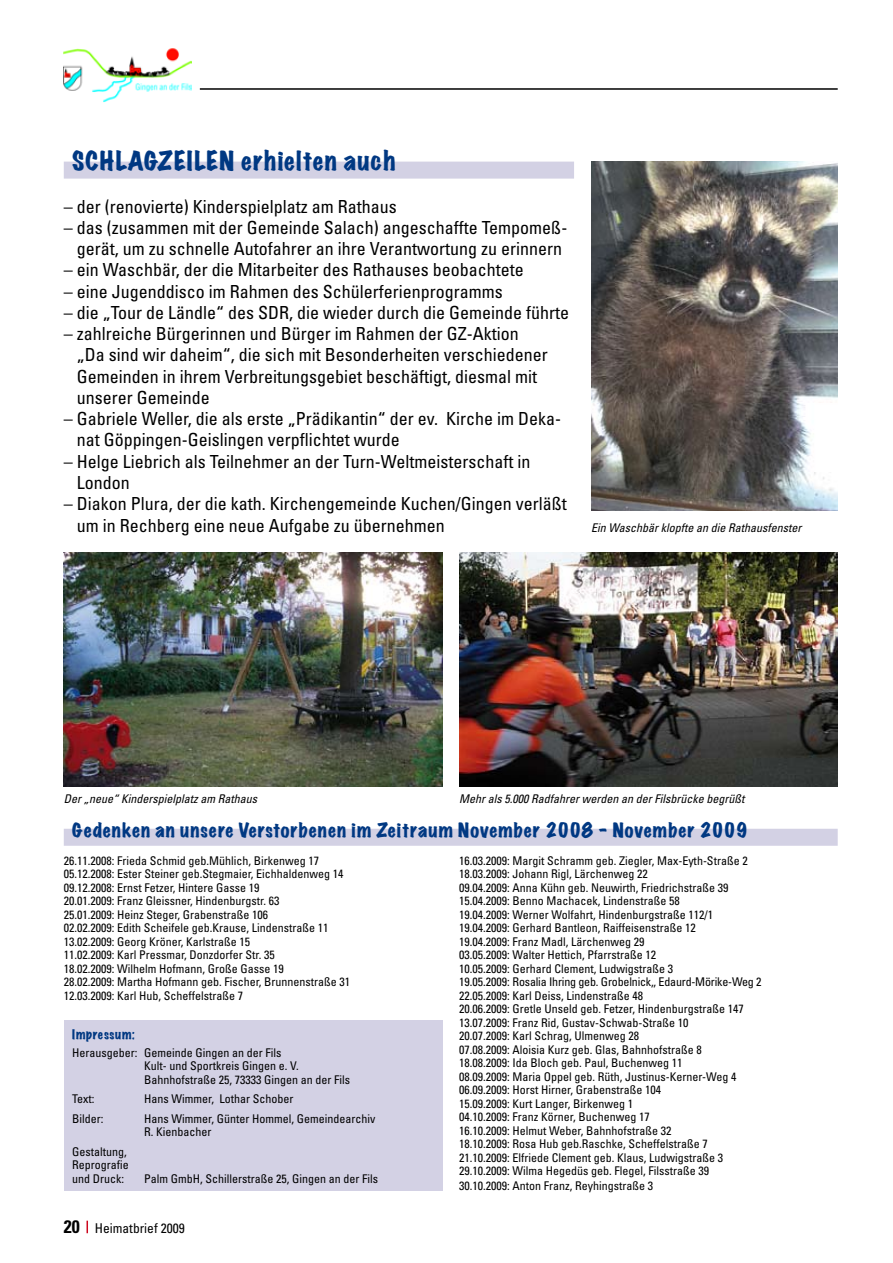
<style>
.page{position:relative;width:893px;height:1263px;background:#fff}
.page>*{position:absolute;margin:0;border:0;box-sizing:border-box;transform-origin:0 0}
.t1{font:expanded 24px "Marker Felt";letter-spacing:.055em;color:#003882}
.t2{font:condensed 18px/21.3px "Univers";color:#000}
.t3{font:expanded 18px "Marker Felt";letter-spacing:.055em;color:#003882}
.t4{font:condensed 13.5px "Univers";color:#000}
.t5{font:condensed 12px/13.5px "Univers";color:#000}
.t6{font:italic condensed 12px "Univers";color:#000}
.t7{font:expanded 12px "Marker Felt";letter-spacing:.055em;color:#003882}
.s1{font-weight:700;font-size:18px}
</style>
<div class="page">
<hr style="left:200px;top:88px;width:638px;height:2px;background:#000">
<svg style="left:87px;top:1221px;width:1px;height:12px"></svg>
<img style="left:64px;top:48px;width:127px;height:55px">
<div style="left:64px;top:829px;width:774px;height:17px;background:#d3d1e4"></div>
<div style="left:64px;top:162px;width:510px;height:17px;background:#d3d1e4"></div>
<img style="left:459px;top:553px;width:379px;height:234px">
<img style="left:591px;top:162px;width:247px;height:348px">
<img style="left:64px;top:553px;width:378px;height:234px">
<div style="left:64px;top:1020px;width:378px;height:171px;background:#d3d1e4"></div>
<h1 class="t1" style="left:72px;top:143px;width:28px">Schlagzeilen</h1>
<h1 class="t1" style="left:241px;top:143px;width:156px">erhielten auch</h1>
<h2 class="t2" style="left:64px;top:195px;width:334px">– der (renovierte) Kinderspielplatz am Rathaus</h2>
<h2 class="t2" style="left:64px;top:216px;width:505px;text-align:center">– das (zusammen mit der Gemeinde Salach) angeschaffte Tempomeß&shy;gerät, um zu schnelle Autofahrer an ihre Verantwortung zu erinnern</h2>
<h2 class="t2" style="left:64px;top:259px;width:462px">– ein Waschbär, der die Mitarbeiter des Rathauses beobachtete</h2>
<h2 class="t2" style="left:64px;top:280px;width:440px">– eine Jugenddisco im Rahmen des Schülerferienprogramms</h2>
<h2 class="t2" style="left:64px;top:301px;width:507px">– die „Tour de Ländle“ des SDR, die wieder durch die Gemeinde führte</h2>
<h2 class="t2" style="left:77px;top:323px;width:472px;text-indent:-13px">– zahlreiche Bürgerinnen und Bürger im Rahmen der GZ-Aktion „Da sind wir daheim“, die sich mit Besonderheiten verschiedener Gemeinden in ihrem Verbreitungsgebiet beschäftigt, diesmal mit unserer Gemeinde</h2>
<h2 class="t2" style="left:77px;top:408px;width:486px;text-indent:-13px">– Gabriele Weller, die als erste „Prädikantin“ der ev. Kirche im Deka&shy;nat Göppingen-Geislingen verpflichtet wurde</h2>
<h2 class="t2" style="left:77px;top:450px;width:455px;text-indent:-13px">– Helge Liebrich als Teilnehmer an der Turn-Weltmeisterschaft in<br>London</h2>
<h2 class="t2" style="left:77px;top:493px;width:491px;text-indent:-13px">– Diakon Plura, der die kath. Kirchengemeinde Kuchen/Gingen verläßt um in Rechberg eine neue Aufgabe zu übernehmen</h2>
<p class="t6" style="left:591px;top:520px;width:212px">Ein Waschbär klopfte an die Rathausfenster</p>
<p class="t6" style="left:64px;top:791px;width:195px">Der „neue“ Kinderspielplatz am Rathaus</p>
<p class="t6" style="left:459px;top:791px;width:287px">Mehr als 5.000 Radfahrer werden an der Filsbrücke begrüßt</p>
<h2 class="t3" style="left:72px;top:817px;width:677px">Gedenken an unsere Verstorbenen im Zeitraum November 2008 – November 2009</h2>
<p class="t5" style="left:64px;top:853px;width:288px">26.11.2008: Frieda Schmid geb.Mühlich, Birkenweg 17<br>05.12.2008: Ester Steiner geb.Stegmaier, Eichhaldenweg 14<br>09.12.2008: Ernst Fetzer, Hintere Gasse 19<br>20.01.2009: Franz Gleissner, Hindenburgstr. 63<br>25.01.2009: Heinz Steger, Grabenstraße 106<br>02.02.2009: Edith Scheifele geb.Krause, Lindenstraße 11<br>13.02.2009: Georg Kröner, Karlstraße 15<br>11.02.2009: Karl Pressmar, Donzdorfer Str. 35<br>18.02.2009: Wilhelm Hofmann, Große Gasse 19<br>28.02.2009: Martha Hofmann geb. Fischer, Brunnenstraße 31<br>12.03.2009: Karl Hub, Scheffelstraße 7</p>
<p class="t5" style="left:459px;top:853px;width:304px">16.03.2009: Margit Schramm geb. Ziegler, Max-Eyth-Straße 2<br>18.03.2009: Johann Rigl, Lärchenweg 22<br>09.04.2009: Anna Kühn geb. Neuwirth, Friedrichstraße 39<br>15.04.2009: Benno Machacek, Lindenstraße 58<br>19.04.2009: Werner Wolfahrt, Hindenburgstraße 112/1<br>19.04.2009: Gerhard Bantleon, Raiffeisenstraße 12<br>19.04.2009: Franz Madl, Lärchenweg 29<br>03.05.2009: Walter Hettich, Pfarrstraße 12<br>10.05.2009: Gerhard Clement, Ludwigstraße 3<br>19.05.2009: Rosalia Ihring geb. Grobelnick,, Edaurd-Mörike-Weg 2<br>22.05.2009: Karl Deiss, Lindenstraße 48<br>20.06.2009: Gretle Unseld geb. Fetzer, Hindenburgstraße 147<br>13.07.2009: Franz Rid, Gustav-Schwab-Straße 10<br>20.07.2009: Karl Schrag, Ulmenweg 28<br>07.08.2009: Aloisia Kurz geb. Glas, Bahnhofstraße 8<br>18.08.2009: Ida Bloch geb. Paul, Buchenweg 11<br>08.09.2009: Maria Oppel geb. Rüth, Justinus-Kerner-Weg 4<br>06.09.2009: Horst Hirner, Grabenstraße 104<br>15.09.2009: Kurt Langer, Birkenweg 1<br>04.10.2009: Franz Körner, Buchenweg 17<br>16.10.2009: Helmut Weber, Bahnhofstraße 32<br>18.10.2009: Rosa Hub geb.Raschke, Scheffelstraße 7<br>21.10.2009: Elfriede Clement geb. Klaus, Ludwigstraße 3<br>29.10.2009: Wilma Hegedüs geb. Flegel, Filsstraße 39</p>
<p class="t5" style="left:459px;top:1179px;width:195px">30.10.2009: Anton Franz, Reyhingstraße 3</p>
<p class="t7" style="left:72px;top:1026px;width:64px">Impressum:</p>
<p class="t5" style="left:144px;top:1045px;width:207px;text-indent:-72px">Herausgeber: Gemeinde Gingen an der Fils<br>Kult- und Sportkreis Gingen e. V.<br>Bahnhofstraße 25, 73333 Gingen an der Fils</p>
<p class="t5" style="left:72px;top:1092px;width:24px">Text:</p>
<p class="t5" style="left:144px;top:1092px;width:151px">Hans Wimmer, Lothar Schober</p>
<p class="t5" style="left:72px;top:1111px;width:33px">Bilder:</p>
<p class="t5" style="left:144px;top:1111px;width:233px">Hans Wimmer, Günter Hommel, Gemeindearchiv<br>R. Kienbacher</p>
<p class="t5" style="left:72px;top:1144px;width:58px">Gestaltung,<br>Reprografie und Druck:</p>
<p class="t5" style="left:144px;top:1171px;width:235px">Palm GmbH, Schillerstraße 25, Gingen an der Fils</p>
<p class="t4" style="left:64px;top:1220px;width:122px"><span class="s1">20</span> Heimatbrief 2009</p>
</div>
